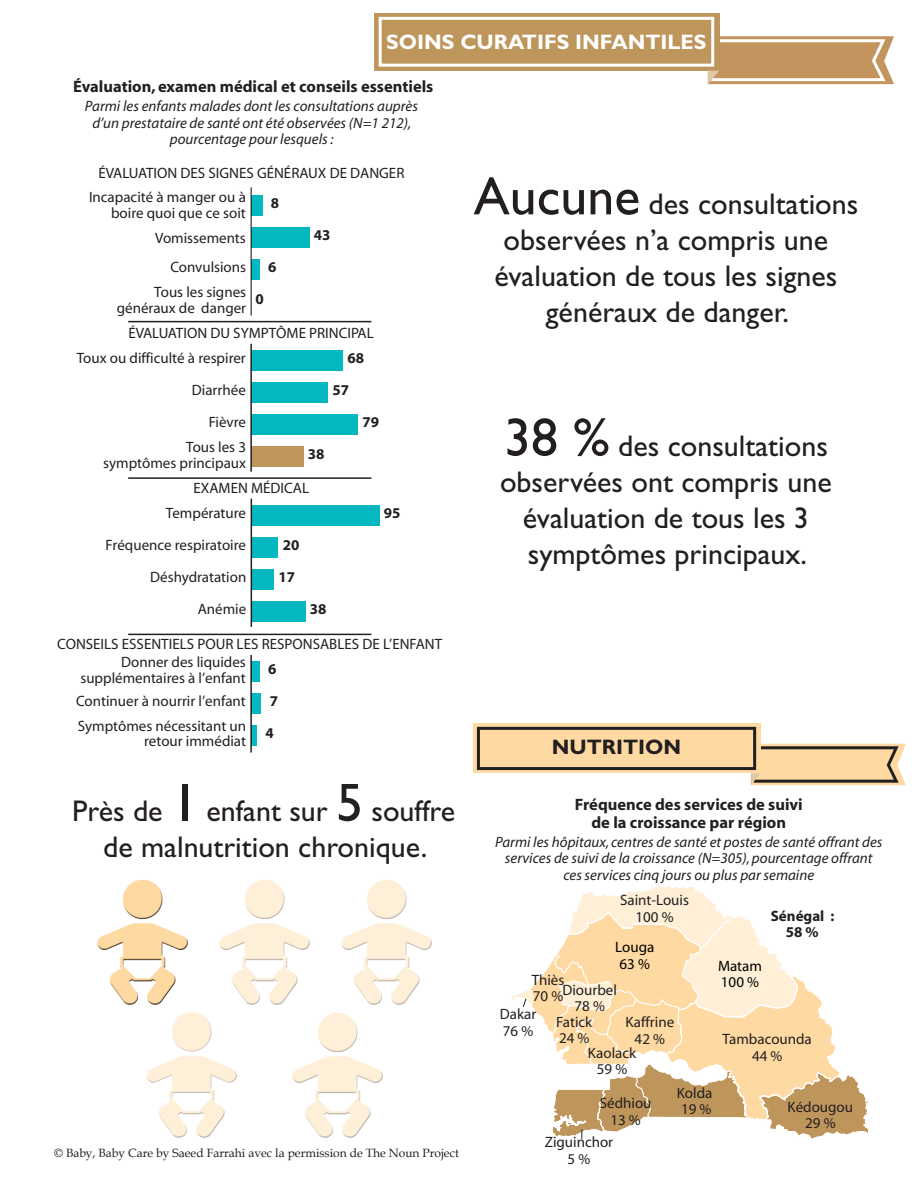
<style>
.page{position:relative;width:918px;height:1188px;background:#fff}
.page>*{position:absolute;margin:0;border:0;box-sizing:border-box;transform-origin:0 0}
.t1{font:30px/36px "Gill Sans Std";color:#231f20;text-align:center}
.t2{font:700 21px "Gill Sans Std";color:#fff}
.t3{font:700 21px "Gill Sans Std";color:#231f20}
.t4{font:700 16.5px/18px "Myriad";color:#231f20;text-align:center}
.t5{font:15px/16.5px "Myriad";color:#231f20;text-align:center}
.t6{font:italic 15px/16.5px "Myriad";color:#231f20;text-align:center}
.t7{font:700 15px/16.5px "Myriad";color:#231f20;text-align:center}
.t8{font:15px/16.5px "Myriad";color:#000}
.t9{font:12px "Book Antiqua";color:#231f20}
.s1{font-size:54px}
</style>
<div class="page">
<div style="left:374px;top:13px;width:346px;height:57px;background:#be955b"></div>
<svg style="left:708px;top:36px;width:186px;height:48px;background:#cca577"></svg>
<div style="left:379px;top:17px;width:335px;height:50px;border:3px solid #fff"></div>
<div style="left:473px;top:724px;width:288px;height:49px;background:#fed9a1"></div>
<svg style="left:751px;top:744px;width:155px;height:41px;background:#dcbd90"></svg>
<div style="left:477px;top:727px;width:279px;height:43px;border:3px solid #231f20"></div>
<div style="left:251px;top:195px;width:11px;height:21px;background:#03b9bf"></div>
<div style="left:251px;top:227px;width:58px;height:21px;background:#03b9bf"></div>
<div style="left:251px;top:259px;width:8px;height:21px;background:#03b9bf"></div>
<hr style="left:128px;top:321px;width:243px;height:1px;background:#231f20">
<div style="left:251px;top:350px;width:92px;height:21px;background:#03b9bf"></div>
<div style="left:251px;top:382px;width:77px;height:21px;background:#03b9bf"></div>
<div style="left:251px;top:414px;width:107px;height:21px;background:#03b9bf"></div>
<div style="left:251px;top:446px;width:52px;height:21px;background:#be955b"></div>
<hr style="left:250px;top:344px;width:2px;height:128px;background:#231f20">
<hr style="left:128px;top:477px;width:243px;height:2px;background:#231f20">
<div style="left:251px;top:505px;width:128px;height:21px;background:#03b9bf"></div>
<div style="left:251px;top:537px;width:27px;height:21px;background:#03b9bf"></div>
<div style="left:251px;top:569px;width:23px;height:21px;background:#03b9bf"></div>
<div style="left:251px;top:601px;width:54px;height:20px;background:#03b9bf"></div>
<hr style="left:251px;top:499px;width:1px;height:128px;background:#231f20">
<hr style="left:128px;top:634px;width:243px;height:1px;background:#231f20">
<div style="left:251px;top:661px;width:8px;height:21px;background:#03b9bf"></div>
<div style="left:251px;top:693px;width:10px;height:21px;background:#03b9bf"></div>
<div style="left:251px;top:725px;width:6px;height:21px;background:#03b9bf"></div>
<hr style="left:250px;top:655px;width:2px;height:98px;background:#231f20">
<hr style="left:251px;top:187px;width:1px;height:129px;background:#231f20">
<div style="left:96px;top:878px;width:92px;height:124px;background:#fff;opacity:.75"></div>
<div style="left:97px;top:885px;width:92px;height:120px;background:#231f20;opacity:.75"></div>
<div style="left:219px;top:878px;width:91px;height:124px;background:#fff;opacity:.75"></div>
<div style="left:220px;top:885px;width:91px;height:120px;background:#231f20;opacity:.75"></div>
<div style="left:341px;top:878px;width:91px;height:124px;background:#fff;opacity:.75"></div>
<div style="left:342px;top:885px;width:91px;height:120px;background:#231f20;opacity:.75"></div>
<div style="left:145px;top:1011px;width:92px;height:124px;background:#fff;opacity:.75"></div>
<div style="left:147px;top:1018px;width:91px;height:120px;background:#231f20;opacity:.75"></div>
<div style="left:292px;top:1011px;width:91px;height:124px;background:#fff;opacity:.75"></div>
<div style="left:293px;top:1018px;width:91px;height:120px;background:#231f20;opacity:.75"></div>
<svg style="left:510px;top:884px;width:359px;height:255px"></svg>
<p class="t2" style="left:386px;top:29px;width:322px">SOINS CURATIFS INFANTILES</p>
<p class="t4" style="left:73px;top:78px;width:362px">Évaluation, examen médical et conseils essentiels</p>
<p class="t6" style="left:85px;top:99px;width:335px">Parmi les enfants malades dont les consultations auprès d’un prestataire de santé ont été observées (N=1 212), pourcentage pour lesquels :</p>
<p class="t5" style="left:99px;top:165px;width:307px">ÉVALUATION DES SIGNES GÉNÉRAUX DE DANGER</p>
<p class="t5" style="left:89px;top:190px;width:158px;line-height:15.8px;text-align:right">Incapacité à manger ou à boire quoi que ce soit</p>
<p class="t7" style="left:271px;top:195px;width:10px">8</p>
<p class="t5" style="left:155px;top:230px;width:92px">Vomissements</p>
<p class="t7" style="left:314px;top:227px;width:18px">43</p>
<p class="t5" style="left:170px;top:260px;width:77px">Convulsions</p>
<p class="t7" style="left:268px;top:259px;width:10px">6</p>
<p class="t5" style="left:117px;top:285px;width:131px;line-height:15.8px;text-align:right">Tous les signes généraux de danger</p>
<p class="t7" style="left:255px;top:291px;width:10px">0</p>
<p class="t5" style="left:77px;top:321px;width:299px;line-height:25.3px;text-align:left;text-indent:52px">ÉVALUATION DU SYMPTÔME PRINCIPAL<br>Toux ou difficulté à respirer</p>
<p class="t7" style="left:348px;top:350px;width:18px">68</p>
<p class="t5" style="left:192px;top:382px;width:56px">Diarrhée</p>
<p class="t7" style="left:332px;top:382px;width:18px">57</p>
<p class="t5" style="left:209px;top:415px;width:39px">Fièvre</p>
<p class="t7" style="left:362px;top:414px;width:18px">79</p>
<p class="t5" style="left:103px;top:440px;width:144px;line-height:15.8px;text-align:right">Tous les 3<br>symptômes principaux</p>
<p class="t7" style="left:308px;top:446px;width:18px">38</p>
<p class="t5" style="left:166px;top:476px;width:145px;line-height:25.3px;text-align:left;text-indent:28px">EXAMEN MÉDICAL<br>Température</p>
<p class="t7" style="left:384px;top:505px;width:18px">95</p>
<p class="t5" style="left:106px;top:537px;width:142px">Fréquence respiratoire</p>
<p class="t7" style="left:283px;top:537px;width:18px">20</p>
<p class="t5" style="left:150px;top:570px;width:98px">Déshydratation</p>
<p class="t7" style="left:278px;top:569px;width:18px">17</p>
<p class="t5" style="left:198px;top:602px;width:50px">Anémie</p>
<p class="t7" style="left:310px;top:601px;width:18px">38</p>
<p class="t5" style="left:121px;top:635px;width:323px;line-height:18.6px;text-align:left;text-indent:-64px">CONSEILS ESSENTIELS POUR LES RESPONSABLES DE L’ENFANT<br>Donner des liquides</p>
<p class="t5" style="left:80px;top:671px;width:167px">supplémentaires à l’enfant</p>
<p class="t7" style="left:268px;top:662px;width:10px">6</p>
<p class="t5" style="left:76px;top:694px;width:171px">Continuer à nourrir l’enfant</p>
<p class="t7" style="left:270px;top:693px;width:10px">7</p>
<p class="t5" style="left:78px;top:718px;width:170px;line-height:15.8px;text-align:right">Symptômes nécessitant un retour immédiat</p>
<p class="t7" style="left:265px;top:725px;width:10px">4</p>
<p class="t1" style="left:72px;top:793px;width:385px">Près de <span class="s1">1</span> enfant sur <span class="s1">5</span> souffre de malnutrition chronique.</p>
<p class="t9" style="left:54px;top:1145px;width:406px">© Baby, Baby Care by Saeed Farrahi avec la permission de The Noun Project</p>
<p class="t1" style="left:474px;top:186px;width:386px"><span class="s1">Aucune</span> des consultations observées n’a compris une évaluation de tous les signes généraux de danger.</p>
<p class="t1" style="left:500px;top:428px;width:333px"><span class="s1">38 %</span> des consultations observées ont compris une évaluation de tous les 3 symptômes principaux.</p>
<p class="t3" style="left:552px;top:734px;width:131px">NUTRITION</p>
<p class="t4" style="left:575px;top:796px;width:230px">Fréquence des services de suivi de la croissance par région</p>
<p class="t6" style="left:495px;top:834px;width:389px">Parmi les hôpitaux, centres de santé et postes de santé offrant des services de suivi de la croissance (N=305), pourcentage offrant ces services cinq jours ou plus par semaine</p>
<p class="t5" style="left:620px;top:893px;width:70px">Saint-Louis<br>100 %</p>
<p class="t8" style="left:615px;top:940px;width:40px">Louga<br>63 %</p>
<p class="t7" style="left:771px;top:908px;width:65px">Sénégal :<br>58 %</p>
<p class="t8" style="left:718px;top:958px;width:46px">Matam<br>100 %</p>
<p class="t5" style="left:532px;top:972px;width:34px;text-align:left">Thiès<br>70 %</p>
<p class="t5" style="left:562px;top:982px;width:56px">Diourbel<br>78 %</p>
<p class="t5" style="left:500px;top:1006px;width:38px;text-align:left">Dakar<br>76 %</p>
<p class="t5" style="left:556px;top:1014px;width:38px;text-align:left">Fatick<br>24 %</p>
<p class="t5" style="left:626px;top:1015px;width:50px">Kaffrine<br>42 %</p>
<p class="t5" style="left:588px;top:1045px;width:50px">Kaolack<br>59 %</p>
<p class="t5" style="left:723px;top:1032px;width:91px">Tambacounda<br>44 %</p>
<p class="t5" style="left:600px;top:1095px;width:53px">Sédhiou<br>13 %</p>
<p class="t5" style="left:545px;top:1135px;width:70px">Ziguinchor<br>5 %</p>
<p class="t5" style="left:677px;top:1085px;width:37px;text-align:left">Kolda<br>19 %</p>
<p class="t5" style="left:788px;top:1099px;width:67px">Kédougou<br>29 %</p>
</div>
